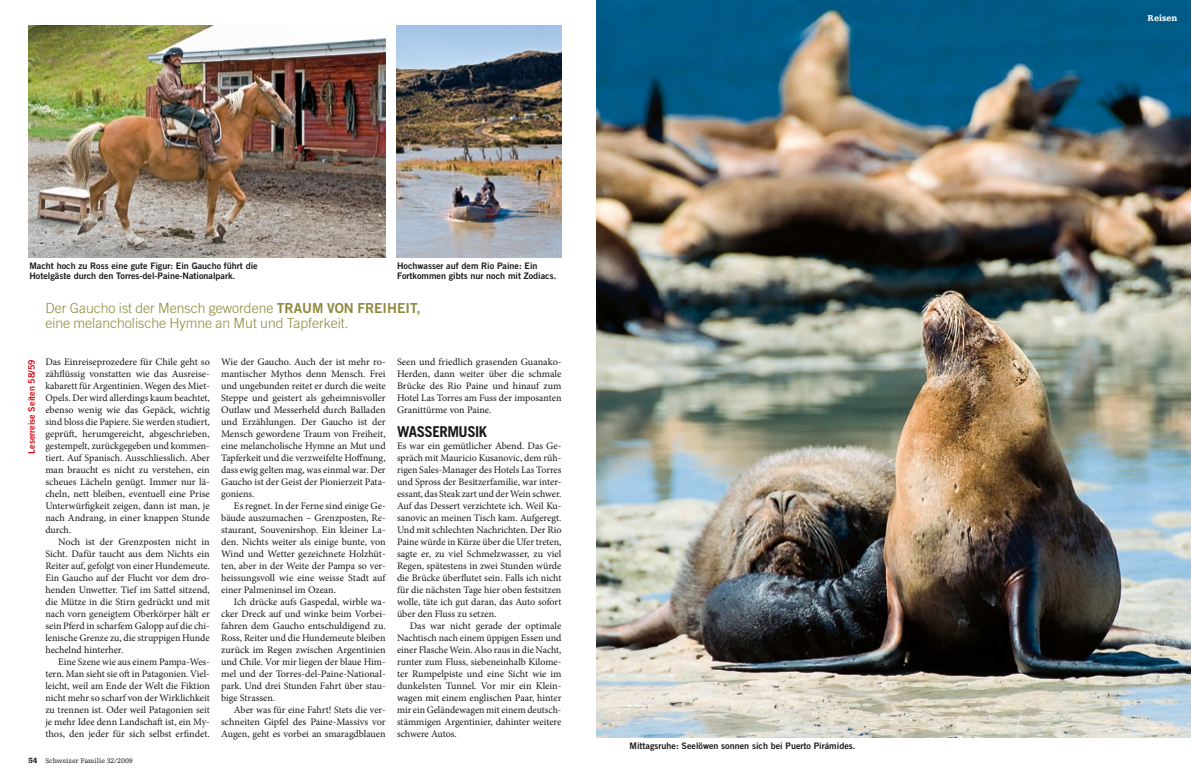
<style>
.page{position:relative;width:1191px;height:780px;background:#fff}
.page>*{position:absolute;margin:0;border:0;box-sizing:border-box;transform-origin:0 0}
._230_Zwischentiteli{font:700 15px "Trade Gothic LT Std";letter-spacing:-.03em;color:#1a1718}
.QUOT_klein_x10{font:300 14px "Trade Gothic LT Std";color:#8d893b}
.QUOT_klein_x10-2{font:13.8px "Trade Gothic LT Std Bd 2";color:#8d893b}
._220_GS3sp_mEinz_x08{font:10px/12px "Minion Pro";color:#1a1718;text-align:justify}
._300_Legende_9pt_x11{font:9px/10px "Trade Gothic LT Std Bd 2";color:#1a1718}
._300_Legende_9pt_x11-2{font:9px "Trade Gothic LT Std Bd 2";color:#d30914}
._000_Rubriktitel_kle{font:900 9px "Egyptienne FLT Std";color:#fff}
.t1{font:7px "Egyptienne FLT Std";color:#1a1718}
.s1{font-family:"Trade Gothic LT Std Bd 2";font-weight:400;font-size:13.8px}
.s2{font-weight:900;font-size:8px}
</style>
<div class="page">
<img style="left:596px;top:0;width:595px;height:737px">
<img style="left:28px;top:26px;width:358px;height:231px">
<img style="left:397px;top:26px;width:164px;height:231px">
<p class="_300_Legende_9pt_x11" style="left:29px;top:261px;width:230px">Macht hoch zu Ross eine gute Figur: Ein Gaucho führt die<br>Hotelgäste durch den Torres-del-Paine-Nationalpark.</p>
<p class="_300_Legende_9pt_x11" style="left:397px;top:261px;width:161px">Hochwasser auf dem Rio Paine: Ein<br>Fort--kommen gibts nur noch mit Zodiacs.</p>
<p class="QUOT_klein_x10" style="left:45px;top:300px;width:250px">Der Gaucho ist der Mensch gewordene <span class="s1">Traum</span></p>
<p class="QUOT_klein_x10-2" style="left:327px;top:300px;width:95px">von Freiheit,</p>
<p class="QUOT_klein_x10" style="left:45px;top:315px;width:305px">eine melancholische Hymne an Mut und Tapferkeit.</p>
<p class="_300_Legende_9pt_x11-2" style="left:26px;top:453px;width:96px;rotate:-90deg">Leserreise Seiten 58/59</p>
<p class="_220_GS3sp_mEinz_x08" style="left:45px;top:356px;width:166px">Das Einreiseprozedere für Chile geht so zähflüssig vonstatten wie das Ausreise&shy;kabarett für Argentinien. Wegen des Miet-Opels. Der wird allerdings kaum beachtet, ebenso wenig wie das Gepäck, wichtig sind bloss die Papiere. Sie werden studiert, geprüft, herumgereicht, abgeschrieben, gestempelt, zurückgegeben und kommen&shy;tiert. Auf Spanisch. Ausschliesslich. Aber man braucht es nicht zu verstehen, ein scheues Lächeln genügt. Immer nur lä&shy;cheln, nett bleiben, eventuell eine Prise Unterwürfigkeit zeigen, dann ist man, je nach Andrang, in einer knappen Stunde durch.</p>
<p class="_220_GS3sp_mEinz_x08" style="left:45px;top:536px;width:166px;text-indent:13px">Noch ist der Grenzposten nicht in Sicht. Dafür taucht aus dem Nichts ein Reiter auf, gefolgt von einer Hundemeute.<br>Ein Gaucho auf der Flucht vor dem dro&shy;henden Unwetter. Tief im Sattel sitzend, die Mütze in die Stirn gedrückt und mit nach vorn geneigtem Oberkörper hält er sein Pferd in scharfem Galopp auf die chi&shy;lenische Grenze zu, die struppigen Hunde hechelnd hinterher.</p>
<p class="_220_GS3sp_mEinz_x08" style="left:45px;top:656px;width:166px;text-indent:13px">Eine Szene wie aus einem Pampa-Wes&shy;tern. Man sieht sie oft in Patagonien. Viel&shy;leicht, weil am Ende der Welt die Fiktion nicht mehr so scharf von der Wirklichkeit zu trennen ist. Oder weil Patagonien seit je mehr Idee denn Landschaft ist, ein My&shy;thos, den jeder für sich selbst erfindet.</p>
<p class="_220_GS3sp_mEinz_x08" style="left:221px;top:356px;width:166px">Wie der Gaucho. Auch der ist mehr ro&shy;mantischer Mythos denn Mensch. Frei und ungebunden reitet er durch die weite Steppe und geistert als geheimnisvoller Outlaw und Messerheld durch Balladen und Erzählungen. Der Gaucho ist der Mensch gewordene Traum von Freiheit, eine melancholische Hymne an Mut und Tapferkeit und die verzweifelte Hoffnung, dass ewig gelten mag, was einmal war. Der Gaucho ist der Geist der Pionierzeit Pata&shy;goniens.</p>
<p class="_220_GS3sp_mEinz_x08" style="left:221px;top:500px;width:166px;text-indent:13px">Es regnet. In der Ferne sind einige Ge&shy;bäude auszumachen – Grenzposten, Re&shy;staurant, Souvenirshop. Ein kleiner La&shy;den. Nichts weiter als einige bunte, von Wind und Wetter gezeichnete Holzhüt&shy;ten, aber in der Weite der Pampa so ver&shy;heissungsvoll wie eine weisse Stadt auf einer Palmeninsel im Ozean.</p>
<p class="_220_GS3sp_mEinz_x08" style="left:221px;top:596px;width:166px;text-indent:13px">Ich drücke aufs Gaspedal, wirble wa&shy;cker Dreck auf und winke beim Vorbei&shy;fahren dem Gaucho entschuldigend zu.<br>Ross, Reiter und die Hundemeute bleiben zurück im Regen zwischen Argentinien und Chile. Vor mir liegen der blaue Him&shy;mel und der Torres-del-Paine-National&shy;park. Und drei Stunden Fahrt über stau&shy;bige Strassen.</p>
<p class="_220_GS3sp_mEinz_x08" style="left:221px;top:704px;width:166px;text-indent:13px">Aber was für eine Fahrt! Stets die ver&shy;schneiten Gipfel des Paine-Massivs vor Augen, geht es vorbei an smaragdblauen</p>
<p class="_220_GS3sp_mEinz_x08" style="left:397px;top:356px;width:166px">Seen und friedlich grasenden Guanako-Herden, dann weiter über die schmale Brücke des Rio Paine und hinauf zum Hotel Las Torres am Fuss der imposanten Granittürme von Paine.</p>
<p class="_230_Zwischentiteli" style="left:397px;top:422px;width:92px">WASSERMUSIK</p>
<p class="_220_GS3sp_mEinz_x08" style="left:397px;top:440px;width:166px">Es war ein gemütlicher Abend. Das Ge&shy;spräch mit Mauricio Kusanovic, dem rüh&shy;rigen Sales-Manager des Hotels Las Torres und Spross der Besitzerfamilie, war inter&shy;essant, das Steak zart und der Wein schwer.<br>Auf das Dessert verzichtete ich. Weil Ku&shy;sanovic an meinen Tisch kam. Aufgeregt.<br>Und mit schlechten Nachrichten. Der Rio Paine würde in Kürze über die Ufer treten, sagte er, zu viel Schmelzwasser, zu viel Regen, spätestens in zwei Stunden würde die Brücke überflutet sein. Falls ich nicht für die nächsten Tage hier oben festsitzen wolle, täte ich gut daran, das Auto sofort über den Fluss zu setzen.</p>
<p class="_220_GS3sp_mEinz_x08" style="left:397px;top:620px;width:166px;text-indent:13px">Das war nicht gerade der optimale Nachtisch nach einem üppigen Essen und einer Flasche Wein. Also raus in die Nacht, runter zum Fluss, siebeneinhalb Kilome&shy;ter Rumpelpiste und eine Sicht wie im dunkelsten Tunnel. Vor mir ein Klein&shy;wagen mit einem englischen Paar, hinter mir ein Geländewagen mit einem deutsch&shy;stämmigen Argentinier, dahinter weitere schwere Autos.</p>
<p class="t1" style="left:28px;top:757px;width:106px"><span class="s2">54</span> Schweizer Familie 32/2009</p>
<p class="_300_Legende_9pt_x11" style="left:629px;top:741px;width:227px">Mittagsruhe: Seelöwen sonnen sich bei Puerto Pirámides.</p>
<p class="_000_Rubriktitel_kle" style="left:1147px;top:13px;width:31px">Reisen</p>
</div>
